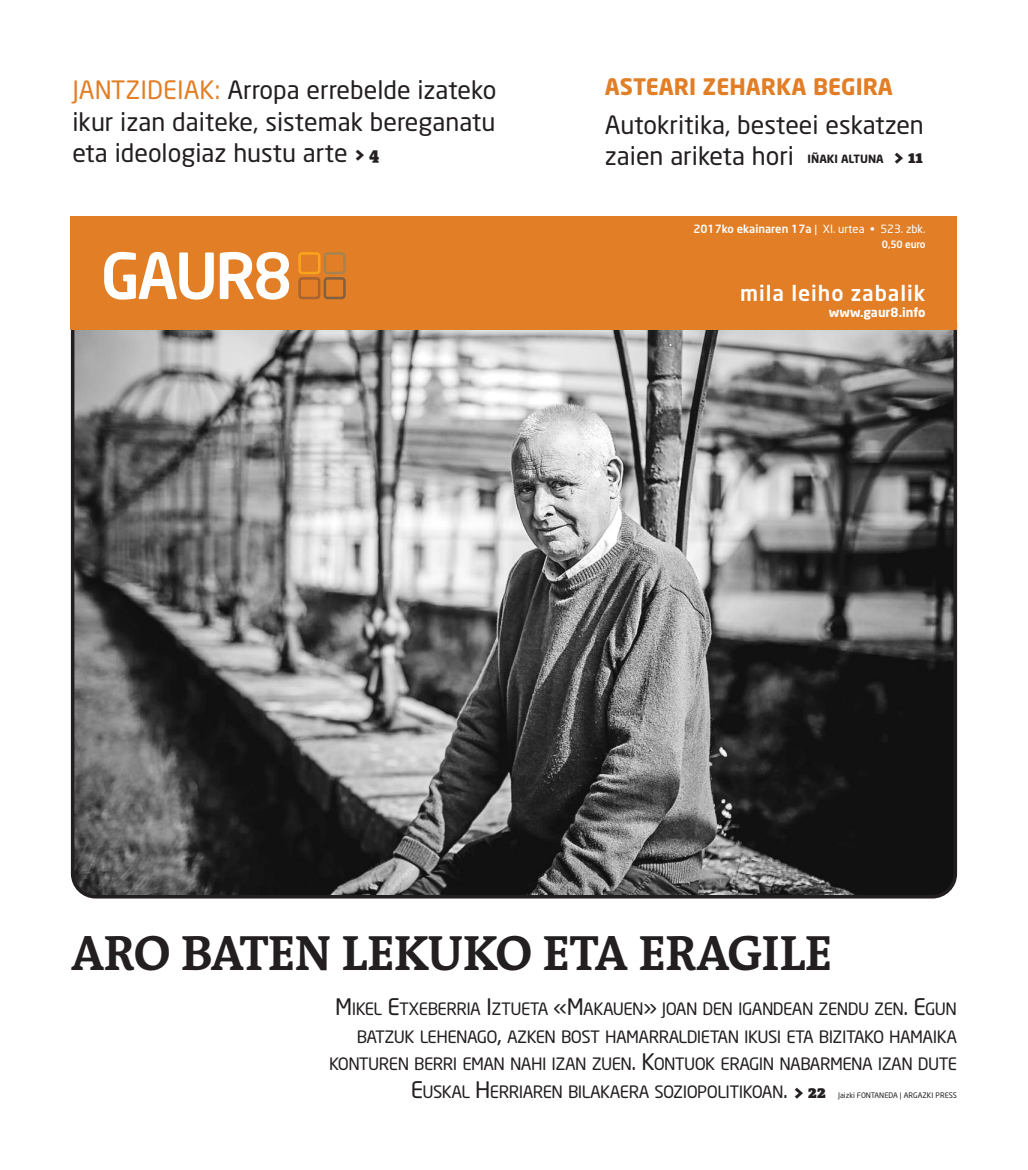
<style>
.page{position:relative;width:1028px;height:1170px;background:#fff}
.page>*{position:absolute;margin:0;border:0;box-sizing:border-box;transform-origin:0 0}
.t1{font:700 50px "The Antiqua B7";letter-spacing:-.015em;color:#231f20}
.t2{font:25px/31.2px "Neo Sans";color:#231f20;text-align:justify}
.t3{font:700 22.5px "Neo Sans";color:#e17e26}
.t4{font:500 21.25px "Neo Sans";letter-spacing:.045em;color:#fff}
.t5{font:16.88px "Neo Sans";letter-spacing:-.03em;color:#231f20}
.t6{font:700 12.5px "Neo Sans";color:#fff}
.t7{font:500 11.25px "Neo Sans";color:#fff}
.t8{font:700 11.25px "Neo Sans";color:#231f20}
.t9{font:500 10px "Neo Sans";letter-spacing:-.02em;color:#fff}
.t10{font:7.5px "Neo Sans";color:#231f20}
.s1{color:#e17e26}
.s2{font-family:"The Antiqua B9";font-weight:900;font-size:17.5px}
.s3{font-weight:400}
.s4{font-size:22.5px}
</style>
<div class="page">
<svg style="left:71px;top:329px;width:886px;height:569px;background:#706f6f"></svg>
<div style="left:71px;top:216px;width:886px;height:113px;background:#e17e26"></div>
<svg style="left:104px;top:252px;width:110px;height:47px"></svg>
<svg style="left:220px;top:252px;width:69px;height:47px"></svg>
<div style="left:123px;top:275px;width:13px;height:6px;background:#fff"></div>
<div style="left:298px;top:277px;width:22px;height:22px;border:3px solid #a76433;border-radius:3px"></div>
<div style="left:298px;top:252px;width:22px;height:22px;border:3px solid #f9a51b;border-radius:3px"></div>
<div style="left:323px;top:277px;width:23px;height:22px;border:3px solid #816043;border-radius:3px"></div>
<div style="left:323px;top:252px;width:23px;height:22px;border:3px solid #a68351;border-radius:3px"></div>
<h2 class="t2" style="left:72px;top:77px;width:425px"><span class="s1">JANTZIDEIAK:</span> Arropa errebelde izateko ikur izan daiteke, sistemak bereganatu eta ideologiaz hustu arte <span class="s2">&gt; 4</span></h2>
<h3 class="t3" style="left:605px;top:78px;width:290px">ASTEARI ZEHARKA BEGIRA</h3>
<h2 class="t2" style="left:605px;top:111px;width:320px">Autokritika, besteei eskatzen zaien ariketa hori</h2>
<p class="t8" style="left:807px;top:154px;width:117px">IÑAKI ALTUNA <span class="s2">&gt; 11</span></p>
<p class="t7" style="left:693px;top:224px;width:233px">2017ko ekainaren 17a <span class="s3">| XI. urtea • 523. zbk.</span></p>
<p class="t9" style="left:882px;top:241px;width:45px">0,50 euro</p>
<p class="t4" style="left:740px;top:284px;width:187px">mila leiho zabalik</p>
<p class="t6" style="left:829px;top:307px;width:98px">www.gaur8.info</p>
<h1 class="t1" style="left:71px;top:936px;width:763px">ARO BATEN LEKUKO ETA ERAGILE</h1>
<p class="t5" style="left:335px;top:1002px;width:623px"><span class="s4">M</span>IKEL <span class="s4">E</span>TXEBERRIA <span class="s4">I</span>ZTUETA <span class="s4">«M</span>AKAUEN<span class="s4">»</span> JOAN DEN IGANDEAN ZENDU ZEN<span class="s4">. E</span>GUN</p>
<p class="t5" style="left:357px;top:1029px;width:601px">BATZUK LEHENAGO<span class="s4">,</span> AZKEN BOST HAMARRALDIETAN IKUSI ETA BIZITAKO HAMAIKA</p>
<p class="t5" style="left:329px;top:1057px;width:629px">KONTUREN BERRI EMAN NAHI IZAN ZUEN<span class="s4">. K</span>ONTUOK ERAGIN NABARMENA IZAN DUTE</p>
<p class="t5" style="left:411px;top:1084px;width:416px"><span class="s4">E</span>USKAL <span class="s4">H</span>ERRIAREN BILAKAERA SOZIOPOLITIKOAN<span class="s4">.</span> <span class="s2">&gt; 22</span></p>
<p class="t10" style="left:838px;top:1091px;width:120px">Jaizki FONTANEDA | ARGAZKI PRESS</p>
</div>
